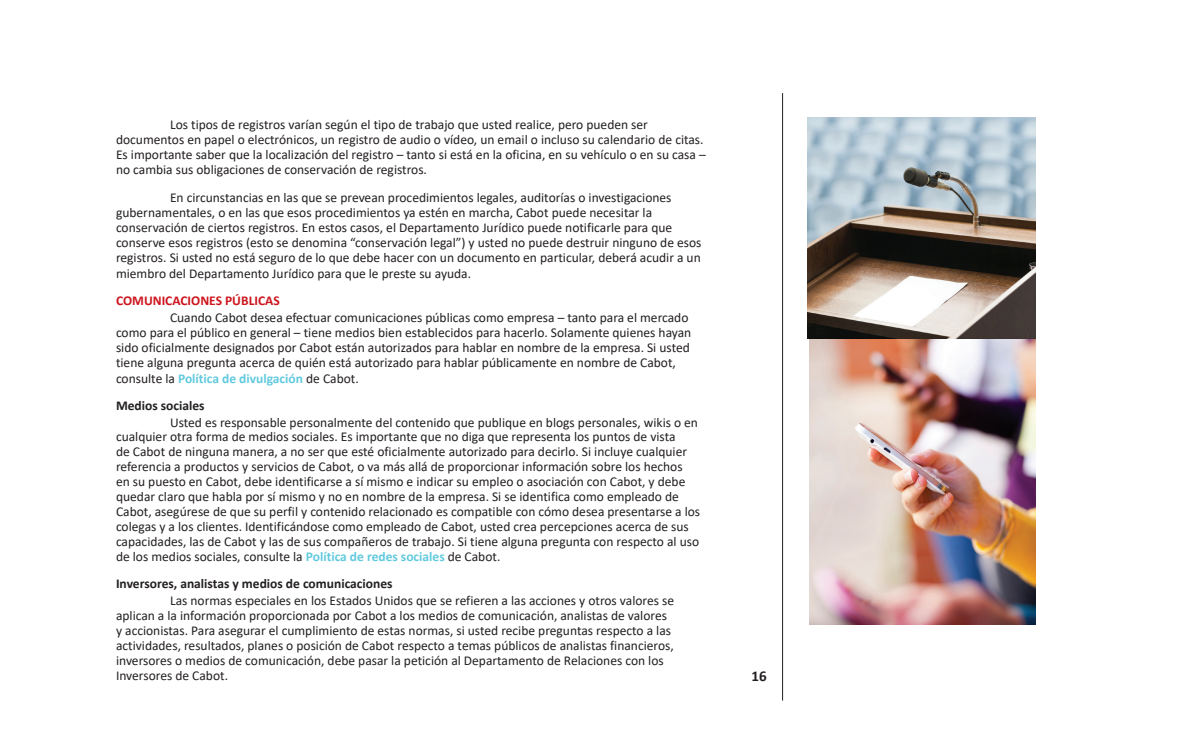
<style>
.page{position:relative;width:1188px;height:756px;background:#fff}
.page>*{position:absolute;margin:0;border:0;box-sizing:border-box;transform-origin:0 0}
.t1{font:700 15px "Calibri";color:#231f20}
.t2{font:13.5px/15px "Calibri";color:#231f20}
.t3{font:700 13.5px "Calibri";color:#231f20}
.t4{font:700 13.5px "Calibri";color:#cd151d}
.s1{font-weight:700;color:#61cadd}
</style>
<div class="page">
<hr style="left:782px;top:93px;width:1px;height:608px;background:#231f20">
<img style="left:808px;top:118px;width:228px;height:506px">
<p class="t2" style="left:116px;top:116px;width:591px;text-indent:54px">Los tipos de registros varían según el tipo de trabajo que usted realice, pero pueden ser documentos en papel o electrónicos, un registro de audio o vídeo, un email o incluso su calendario de citas.<br>Es importante saber que la localización del registro – tanto si está en la oficina, en su vehículo o en su casa – no cambia sus obligaciones de conservación de registros.</p>
<p class="t2" style="left:116px;top:190px;width:587px;text-indent:54px">En circunstancias en las que se prevean procedimientos legales, auditorías o investigaciones gubernamentales, o en las que esos procedimientos ya estén en marcha, Cabot puede necesitar la conservación de ciertos registros. En estos casos, el Departamento Jurídico puede notificarle para que conserve esos registros (esto se denomina “conservación legal”) y usted no puede destruir ninguno de esos registros. Si usted no está seguro de lo que debe hacer con un documento en particular, deberá acudir a un miembro del Departamento Jurídico para que le preste su ayuda.</p>
<p class="t4" style="left:116px;top:291px;width:165px">COMUNICACIONES PÚBLICAS</p>
<p class="t2" style="left:116px;top:309px;width:577px;text-indent:54px">Cuando Cabot desea efectuar comunicaciones públicas como empresa – tanto para el mercado como para el público en general – tiene medios bien establecidos para hacerlo. Solamente quienes hayan sido oficialmente designados por Cabot están autorizados para hablar en nombre de la empresa. Si usted tiene alguna pregunta acerca de quién está autorizado para hablar públicamente en nombre de Cabot, consulte la <span class="s1">Política de divulgación</span> de Cabot.</p>
<p class="t3" style="left:116px;top:396px;width:90px">Medios sociales</p>
<p class="t2" style="left:116px;top:414px;width:586px;text-indent:54px">Usted es responsable personalmente del contenido que publique en blogs personales, wikis o en cualquier otra forma de medios sociales. Es importante que no diga que representa los puntos de vista<br>de Cabot de ninguna manera, a no ser que esté oficialmente autorizado para decirlo. Si incluye cualquier referencia a productos y servicios de Cabot, o va más allá de proporcionar información sobre los hechos<br>en su puesto en Cabot, debe identificarse a sí mismo e indicar su empleo o asociación con Cabot, y debe quedar claro que habla por sí mismo y no en nombre de la empresa. Si se identifica como empleado de Cabot, asegúrese de que su perfil y contenido relacionado es compatible con cómo desea presentarse a los colegas y a los clientes. Identificándose como empleado de Cabot, usted crea percepciones acerca de sus capacidades, las de Cabot y las de sus compañeros de trabajo. Si tiene alguna pregunta con respecto al uso de los medios sociales, consulte la <span class="s1">Política de redes sociales</span> de Cabot.</p>
<p class="t3" style="left:116px;top:574px;width:278px">Inversores, analistas y medios de comunicaciones</p>
<p class="t2" style="left:116px;top:593px;width:560px;text-indent:54px">Las normas especiales en los Estados Unidos que se refieren a las acciones y otros valores se aplican a la información proporcionada por Cabot a los medios de comunicación, analistas de valores y accionistas. Para asegurar el cumplimiento de estas normas, si usted recibe preguntas respecto a las actividades, resultados, planes o posición de Cabot respecto a temas públicos de analistas financieros, inversores o medios de comunicación, debe pasar la petición al Departamento de Relaciones con los Inversores de Cabot.</p>
<p class="t1" style="left:752px;top:665px;width:17px">16</p>
</div>
